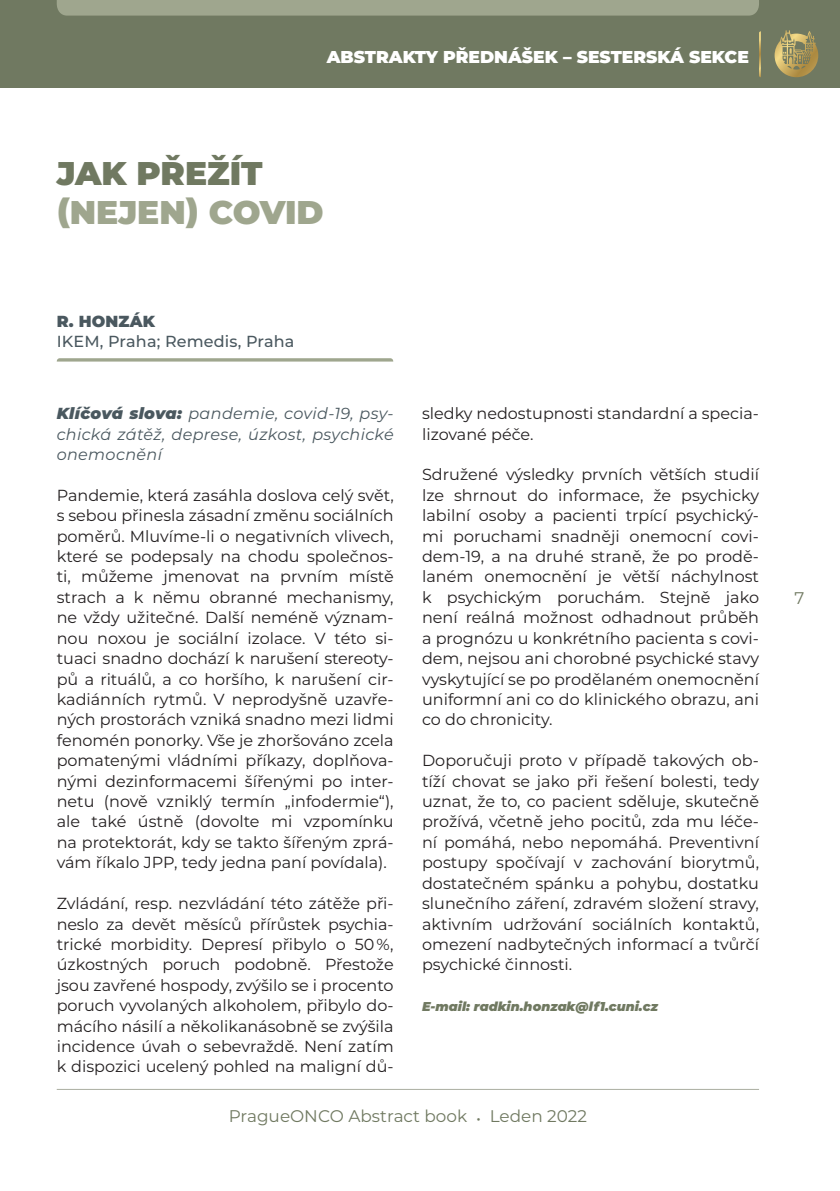
<style>
.page{position:relative;width:840px;height:1191px;background:#fff}
.page>*{position:absolute;margin:0;border:0;box-sizing:border-box;transform-origin:0 0}
.t1{font:900 32.8px "Montserrat";color:#9fa68e}
.t2{font:900 32.8px "Montserrat";color:#707961}
.t3{font:900 17.2px "Montserrat";color:#fff}
.t4{font:16.8px "Montserrat";color:#707961}
.t5{font:16px/20.4px "Montserrat";color:#231f20;text-align:justify}
.t6{font:italic 16px/20.4px "Montserrat";letter-spacing:.02em;color:#4a585f;text-align:justify}
.t7{font:500 16px "Montserrat";letter-spacing:.01em;color:#4a585f}
.t8{font:900 16px "Montserrat";letter-spacing:.01em;color:#4a585f}
.t9{font:italic 900 12.8px "Montserrat";color:#707961}
.s1{font-weight:900}
</style>
<div class="page">
<div style="left:0;top:0;width:839px;height:88px;background:#707961"></div>
<div style="left:57px;top:0;width:701px;height:16px;background:#9fa68e"></div>
<svg style="left:759px;top:31px;width:1px;height:46px"></svg>
<hr style="left:57px;top:1089px;width:701px;height:1px;background:#abaea1">
<svg style="left:774px;top:30px;width:43px;height:47px"></svg>
<svg style="left:57px;top:358px;width:336px;height:3px"></svg>
<p class="t3" style="left:326px;top:44px;width:423px">ABSTRAKTY PŘEDNÁŠEK – SESTERSKÁ SEKCE</p>
<p class="t2" style="left:57px;top:149px;width:207px">JAK PŘEŽÍT</p>
<p class="t1" style="left:57px;top:188px;width:268px">(NEJEN) COVID</p>
<p class="t8" style="left:57px;top:310px;width:100px">R. HONZÁK</p>
<p class="t7" style="left:57px;top:330px;width:239px">IKEM, Praha; Remedis, Praha</p>
<p class="t6" style="left:57px;top:403px;width:338px"><span class="s1">Klíčová slova:</span> pandemie, covid-19, psy&shy;chická zátěž, deprese, úzkost, psychické onemocnění</p>
<p class="t5" style="left:57px;top:484px;width:338px">Pandemie, která zasáhla doslova celý svět, s sebou přinesla zásadní změnu sociálních poměrů. Mluvíme-li o negativních vlivech, které se podepsaly na chodu společnos&shy;ti, můžeme jmenovat na prvním místě strach a k němu obranné mechanismy, ne vždy užitečné. Další neméně význam&shy;nou noxou je sociální izolace. V této si&shy;tuaci snadno dochází k narušení stereoty&shy;pů a rituálů, a co horšího, k narušení cir&shy;kadiánních rytmů. V neprodyšně uzavře&shy;ných prostorách vzniká snadno mezi lidmi fenomén ponorky. Vše je zhoršováno zcela pomatenými vládními příkazy, doplňova&shy;nými dezinformacemi šířenými po inter&shy;netu (nově vzniklý termín „infodermie“), ale také ústně (dovolte mi vzpomínku na protektorát, kdy se takto šířeným zprá&shy;vám říkalo JPP, tedy jedna paní povídala).</p>
<p class="t5" style="left:57px;top:892px;width:338px">Zvládání, resp. nezvládání této zátěže při&shy;neslo za devět měsíců přírůstek psychia&shy;trické morbidity. Depresí přibylo o 50 %, úzkostných poruch podobně. Přestože jsou zavřené hospody, zvýšilo se i procento poruch vyvolaných alkoholem, přibylo do&shy;mácího násilí a několikanásobně se zvýšila incidence úvah o sebevraždě. Není zatím k dispozici ucelený pohled na maligní dů-</p>
<p class="t5" style="left:422px;top:403px;width:338px">sledky nedostupnosti standardní a specia&shy;lizované péče.</p>
<p class="t5" style="left:422px;top:464px;width:338px">Sdružené výsledky prvních větších studií lze shrnout do informace, že psychicky labilní osoby a pacienti trpící psychický&shy;mi poruchami snadněji onemocní covi&shy;dem-19, a na druhé straně, že po prodě&shy;laném onemocnění je větší náchylnost k psychickým poruchám. Stejně jako není reálná možnost odhadnout průběh a prognózu u konkrétního pacienta s covi&shy;dem, nejsou ani chorobné psychické stavy vyskytující se po prodělaném onemocnění uniformní ani co do klinického obrazu, ani co do chronicity.</p>
<p class="t5" style="left:422px;top:749px;width:338px">Doporučuji proto v případě takových ob&shy;tíží chovat se jako při řešení bolesti, tedy uznat, že to, co pacient sděluje, skutečně prožívá, včetně jeho pocitů, zda mu léče&shy;ní pomáhá, nebo nepomáhá. Preventivní postupy spočívají v zachování biorytmů, dostatečném spánku a pohybu, dostatku slunečního záření, zdravém složení stravy, aktivním udržování sociálních kontaktů, omezení nadbytečných informací a tvůrčí psychické činnosti.</p>
<p class="t9" style="left:422px;top:997px;width:237px">E-mail: radkin.honzak@lf1.cuni.cz</p>
<p class="t4" style="left:229px;top:1104px;width:359px">PragueONCO Abstract book • Leden 2022</p>
<p class="t4" style="left:794px;top:586px;width:11px">7</p>
</div>
